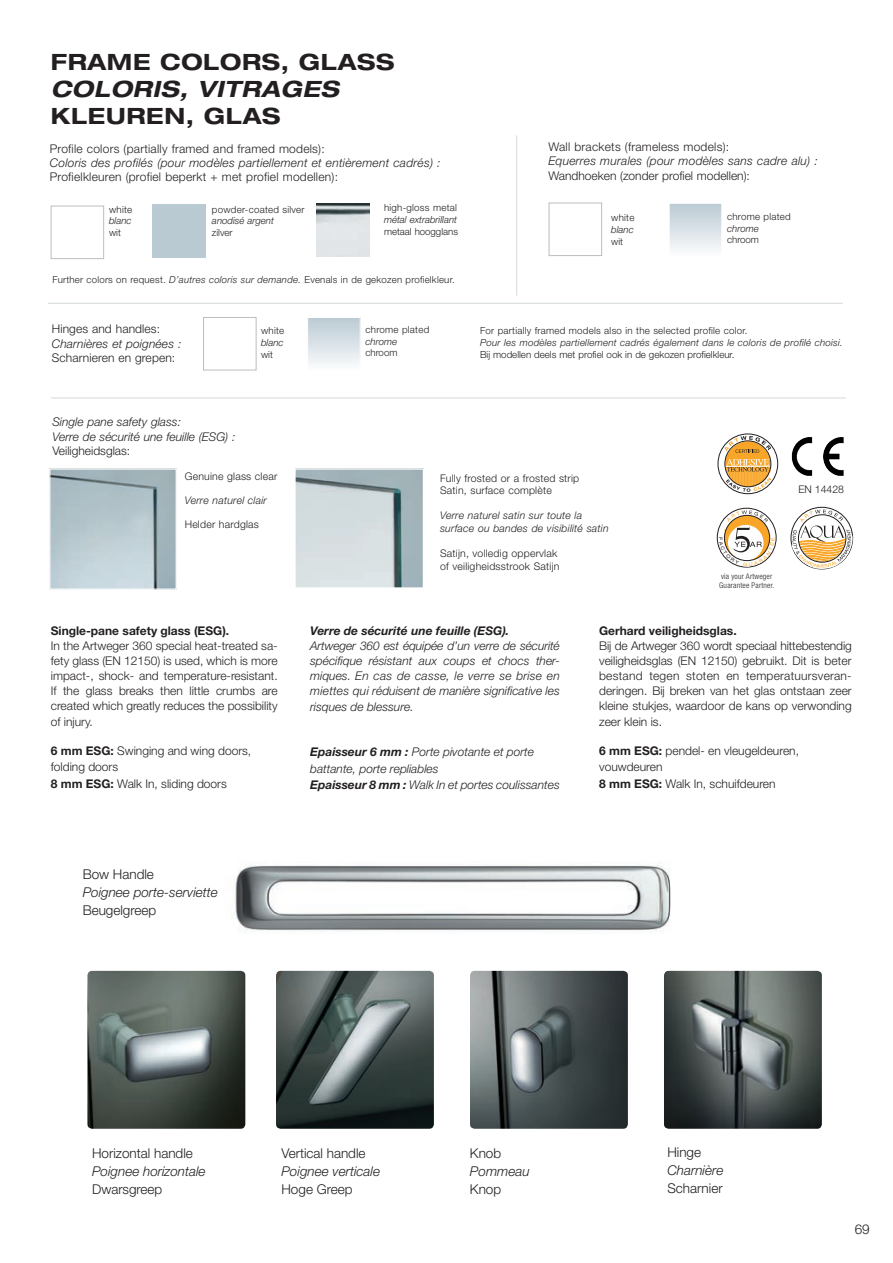
<style>
.page{position:relative;width:893px;height:1263px;background:#fff}
.page>*{position:absolute;margin:0;border:0;box-sizing:border-box;transform-origin:0 0}
.t1{font:700 expanded 22.5px "Helvetica Neue LT Std";letter-spacing:.03em;color:#231f20}
.t2{font:italic 700 expanded 22.5px "Helvetica Neue LT Std";letter-spacing:.03em;color:#231f20}
.t3{font:300 13.5px "Helvetica Neue LT Std";color:#231f20}
.t4{font:italic 300 13.5px "Helvetica Neue LT Std";color:#231f20}
.t5{font:300 12px/15px "Helvetica Neue LT Std";color:#231f20;text-align:justify}
.t6{font:italic 300 12px/15px "Helvetica Neue LT Std";color:#231f20}
.t7{font:300 12px "Helvetica Neue LT Std";letter-spacing:.02em;color:#231f20}
.t8{font:italic 300 12px "Helvetica Neue LT Std";letter-spacing:.02em;color:#231f20}
.t9{font:700 12px "Helvetica Neue LT Std";color:#231f20}
.t10{font:italic 700 12px "Helvetica Neue LT Std";color:#231f20}
.t11{font:300 10.5px/12.6px "Helvetica Neue LT Std";letter-spacing:.02em;color:#231f20}
.t12{font:italic 300 10.5px/12.6px "Helvetica Neue LT Std";letter-spacing:.02em;color:#231f20}
.t13{font:300 9.75px "Helvetica Neue LT Std";letter-spacing:.025em;color:#231f20}
.t14{font:italic 300 9.75px "Helvetica Neue LT Std";letter-spacing:.025em;color:#231f20}
.t15{font:300 9.75px "Helvetica Neue LT Std";color:#231f20}
.t16{font:italic 300 9.75px "Helvetica Neue LT Std";color:#231f20}
.t17{font:300 9.6px "Helvetica Neue LT Std";letter-spacing:.025em;color:#231f20}
.t18{font:300 condensed 7.8px/8.7px "Helvetica Neue LT Std";letter-spacing:.025em;color:#231f20}
.s1{font-style:italic}
.s2{font-weight:700}
</style>
<div class="page">
<img style="left:231px;top:864px;width:440px;height:69px">
<img style="left:51px;top:470px;width:124px;height:118px">
<div style="left:49px;top:468px;width:128px;height:122px;border:1px solid #fff"></div>
<img style="left:296px;top:470px;width:126px;height:117px">
<div style="left:294px;top:468px;width:130px;height:121px;border:1px solid #fff"></div>
<div style="left:203px;top:317px;width:53px;height:53px;background:#fff;border:1px solid #bcbdc0"></div>
<div style="left:549px;top:203px;width:53px;height:53px;background:#fff;border:1px solid #bcbdc0"></div>
<div style="left:152px;top:204px;width:53px;height:54px;background:#bacad2"></div>
<img style="left:316px;top:203px;width:54px;height:54px">
<div style="left:51px;top:206px;width:53px;height:53px;background:#fff;border:1px solid #bcbdc0"></div>
<div style="left:669px;top:203px;width:53px;height:53px;background:linear-gradient(to bottom,#bacad3,#fbfcfd)"></div>
<div style="left:669px;top:203px;width:53px;height:53px;border:1px solid #fff"></div>
<div style="left:308px;top:317px;width:52px;height:53px;background:linear-gradient(to bottom,#bac9d3,#fafcfd)"></div>
<div style="left:307px;top:317px;width:53px;height:53px;border:1px solid #fff"></div>
<img style="left:276px;top:971px;width:158px;height:158px">
<img style="left:87px;top:971px;width:158px;height:158px">
<img style="left:470px;top:971px;width:158px;height:158px">
<img style="left:664px;top:971px;width:158px;height:158px">
<hr style="left:516px;top:135px;width:1px;height:161px;background:#d4d9da">
<hr style="left:48px;top:303px;width:795px;height:1px;background:#d4d9da">
<hr style="left:51px;top:398px;width:795px;height:1px;background:#d4d9da">
<img style="left:795px;top:437px;width:49px;height:39px">
<svg style="left:790px;top:507px;width:63px;height:63px"></svg>
<div style="left:717px;top:508px;width:59px;height:59px;border:1px solid #231f20;border-radius:50%"></div>
<svg style="left:718px;top:434px;width:60px;height:60px"></svg>
<div style="left:718px;top:434px;width:60px;height:60px;border:1px solid #231f20;border-radius:50%"></div>
<svg style="left:724px;top:436px;width:47px;height:56px"></svg>
<svg style="left:719px;top:510px;width:55px;height:57px"></svg>
<h1 class="t1" style="left:51px;top:48px;width:345px">FRAME COLORS, GLASS</h1>
<h1 class="t2" style="left:51px;top:75px;width:290px">COLORIS, VITRAGES</h1>
<h1 class="t1" style="left:51px;top:102px;width:231px">KLEUREN, GLAS</h1>
<p class="t7" style="left:50px;top:141px;width:276px">Profile colors (partially framed and framed models):</p>
<p class="t8" style="left:50px;top:156px;width:392px">Coloris des profilés (pour modèles partiellement et entièrement cadrés) :</p>
<p class="t7" style="left:50px;top:170px;width:290px">Profielkleuren (profiel beperkt + met profiel modellen):</p>
<p class="t13" style="left:109px;top:203px;width:25px">white</p>
<p class="t14" style="left:109px;top:215px;width:24px">blanc</p>
<p class="t13" style="left:109px;top:227px;width:13px">wit</p>
<p class="t13" style="left:212px;top:203px;width:94px">powder-coated silver</p>
<p class="t16" style="left:212px;top:215px;width:63px">anodisé argent</p>
<p class="t13" style="left:212px;top:227px;width:22px">zilver</p>
<p class="t13" style="left:384px;top:202px;width:74px">high-gloss metal</p>
<p class="t16" style="left:384px;top:214px;width:75px">métal extrabrillant</p>
<p class="t15" style="left:384px;top:225px;width:75px">metaal hoogglans</p>
<p class="t17" style="left:52px;top:273px;width:404px">Further colors on request. <span class="s1">D’autres coloris sur demande.</span> Evenals in de gekozen profielkleur.</p>
<p class="t5" style="left:52px;top:321px;width:110px">Hinges and handles:</p>
<p class="t6" style="left:52px;top:336px;width:131px">Charnières et poignées :</p>
<p class="t5" style="left:52px;top:350px;width:125px">Scharnieren en grepen:</p>
<p class="t6" style="left:52px;top:415px;width:184px;line-height:14.4px">Single pane safety glass:<br>Verre de sécurité une feuille (ESG) :</p>
<p class="t5" style="left:52px;top:443px;width:79px">Veiligheidsglas:</p>
<p class="t13" style="left:261px;top:325px;width:25px">white</p>
<p class="t14" style="left:261px;top:337px;width:24px">blanc</p>
<p class="t13" style="left:261px;top:348px;width:13px">wit</p>
<p class="t13" style="left:366px;top:324px;width:65px">chrome plated</p>
<p class="t14" style="left:366px;top:335px;width:33px">chrome</p>
<p class="t13" style="left:366px;top:347px;width:33px">chroom</p>
<p class="t7" style="left:548px;top:139px;width:182px">Wall brackets (frameless models):</p>
<p class="t8" style="left:548px;top:154px;width:271px">Equerres murales (pour modèles sans cadre alu) :</p>
<p class="t5" style="left:548px;top:168px;width:203px">Wandhoeken (zonder profiel modellen):</p>
<p class="t13" style="left:611px;top:212px;width:25px">white</p>
<p class="t14" style="left:611px;top:224px;width:24px">blanc</p>
<p class="t13" style="left:611px;top:235px;width:13px">wit</p>
<p class="t13" style="left:727px;top:211px;width:65px">chrome plated</p>
<p class="t14" style="left:727px;top:222px;width:33px">chrome</p>
<p class="t13" style="left:727px;top:234px;width:33px">chroom</p>
<p class="t13" style="left:480px;top:325px;width:269px">For partially framed models also in the selected profile color.</p>
<p class="t14" style="left:480px;top:337px;width:364px">Pour les modèles partiellement cadrés également dans le coloris de profilé choisi.</p>
<p class="t15" style="left:480px;top:349px;width:256px">Bij modellen deels met profiel ook in de gekozen profielkleur.</p>
<p class="t11" style="left:185px;top:470px;width:94px">Genuine glass clear</p>
<p class="t12" style="left:185px;top:494px;width:84px">Verre naturel clair</p>
<p class="t11" style="left:185px;top:518px;width:76px">Helder hardglas</p>
<p class="t9" style="left:51px;top:623px;width:180px">Single-pane safety glass (ESG).</p>
<p class="t5" style="left:51px;top:638px;width:228px">In the Artweger 360 special heat-treated sa&shy;fety glass (EN 12150) is used, which is more impact-, shock- and temperature-resistant.<br>If the glass breaks then little crumbs are created which greatly reduces the possibility</p>
<p class="t5" style="left:51px;top:714px;width:44px">of injury.</p>
<p class="t5" style="left:51px;top:742px;width:202px;line-height:16.5px;text-align:left"><span class="s2">6 mm ESG:</span> Swinging and wing doors, folding doors<br><span class="s2">8 mm ESG:</span> Walk In, sliding doors</p>
<p class="t3" style="left:83px;top:866px;width:73px">Bow Handle</p>
<p class="t4" style="left:83px;top:884px;width:137px">Poignee porte-serviette</p>
<p class="t3" style="left:83px;top:902px;width:75px">Beugelgreep</p>
<p class="t11" style="left:440px;top:471px;width:141px">Fully frosted or a frosted strip<br>Satin, surface complète</p>
<p class="t12" style="left:440px;top:509px;width:170px">Verre naturel satin sur toute la surface ou bandes de visibilité satin</p>
<p class="t11" style="left:440px;top:547px;width:121px">Satijn, volledig oppervlak of veiligheidsstrook Satijn</p>
<p class="t11" style="left:798px;top:483px;width:47px">EN 14428</p>
<p class="t18" style="left:719px;top:572px;width:57px">via your Artweger<br>Guarantee Partner.</p>
<p class="t10" style="left:310px;top:623px;width:201px">Verre de sécurité une feuille (ESG).</p>
<p class="t6" style="left:310px;top:638px;width:251px;text-align:justify">Artweger 360 est équipée d’un verre de sécurité spécifique résistant aux coups et chocs ther&shy;miques. En cas de casse, le verre se brise en miettes qui réduisent de manière significative les</p>
<p class="t6" style="left:310px;top:699px;width:105px">risques de blessure.</p>
<p class="t6" style="left:310px;top:744px;width:251px;line-height:16.5px"><span class="s2">Epaisseur 6 mm :</span> Porte pivotante et porte battante, porte repliables<br><span class="s2">Epaisseur 8 mm :</span> Walk In et portes coulissantes</p>
<p class="t9" style="left:599px;top:623px;width:139px">Gerhard veiligheidsglas.</p>
<p class="t5" style="left:599px;top:638px;width:254px">Bij de Artweger 360 wordt speciaal hittebestendig veiligheidsglas (EN 12150) gebruikt. Dit is beter bestand tegen stoten en temperatuursveran&shy;deringen. Bij breken van het glas ontstaan zeer kleine stukjes, waardoor de kans op verwonding</p>
<p class="t5" style="left:599px;top:714px;width:64px">zeer klein is.</p>
<p class="t5" style="left:599px;top:742px;width:201px;line-height:16.5px;text-align:left"><span class="s2">6 mm ESG:</span> pendel- en vleugeldeuren, vouwdeuren<br><span class="s2">8 mm ESG:</span> Walk In, schuifdeuren</p>
<p class="t3" style="left:92px;top:1145px;width:102px">Horizontal handle</p>
<p class="t4" style="left:92px;top:1163px;width:115px">Poignee horizontale</p>
<p class="t3" style="left:92px;top:1181px;width:72px">Dwarsgreep</p>
<p class="t3" style="left:281px;top:1145px;width:86px">Vertical handle</p>
<p class="t4" style="left:281px;top:1163px;width:100px">Poignee verticale</p>
<p class="t3" style="left:281px;top:1181px;width:73px">Hoge Greep</p>
<p class="t3" style="left:470px;top:1145px;width:33px">Knob</p>
<p class="t4" style="left:470px;top:1163px;width:61px">Pommeau</p>
<p class="t3" style="left:470px;top:1181px;width:33px">Knop</p>
<p class="t3" style="left:667px;top:1144px;width:35px">Hinge</p>
<p class="t4" style="left:667px;top:1162px;width:58px">Charnière</p>
<p class="t3" style="left:667px;top:1180px;width:57px">Scharnier</p>
<p class="t3" style="left:855px;top:1221px;width:17px">69</p>
</div>
